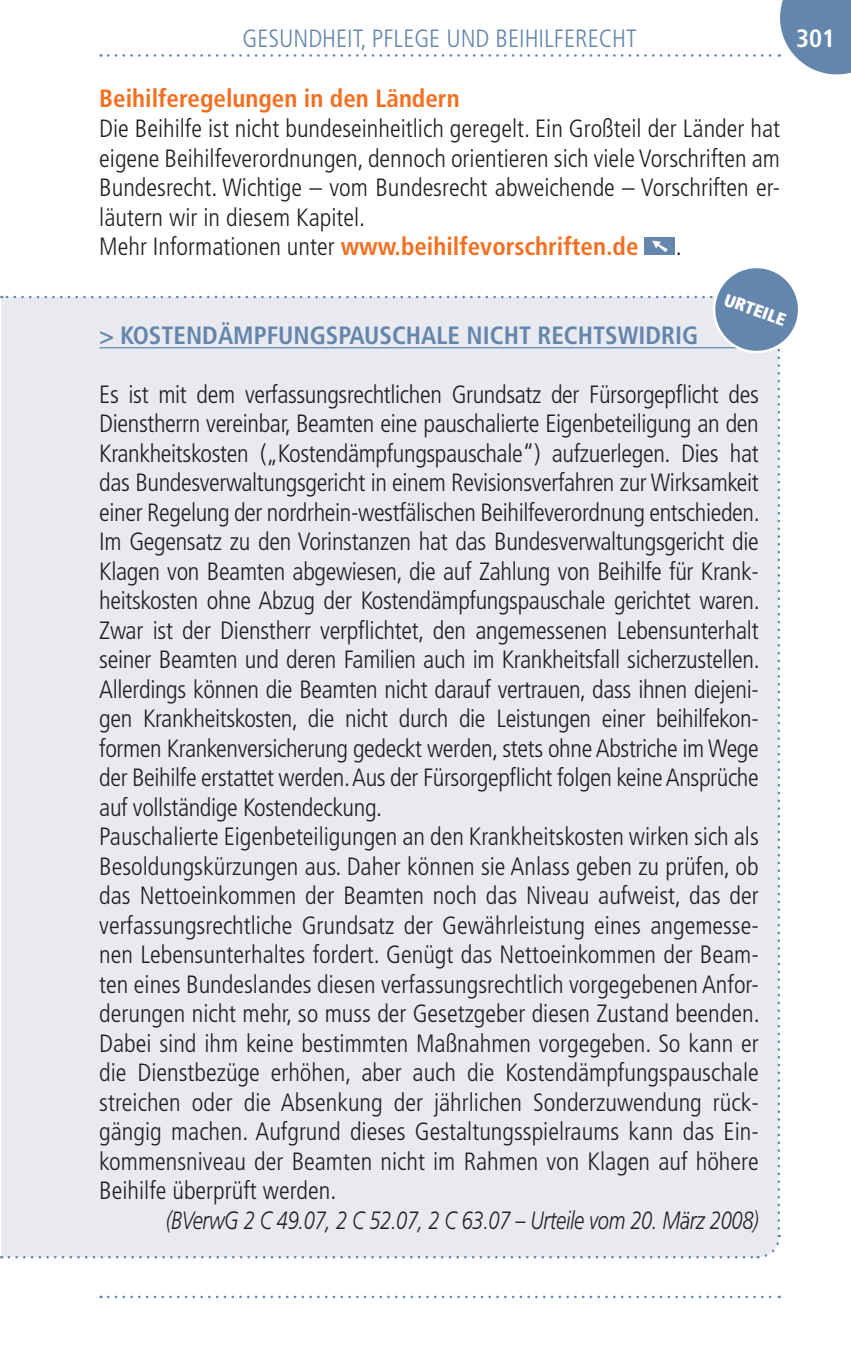
<style>
.page{position:relative;width:851px;height:1347px;background:#fff}
.page>*{position:absolute;margin:0;border:0;box-sizing:border-box;transform-origin:0 0}
.t1{font:300 condensed 25px/29.5px "Frutiger";letter-spacing:-.01em;color:#231f20}
.t2{font:italic 300 25px "Frutiger";letter-spacing:-.015em;color:#231f20;scale:.8 1}
.t3{font:700 condensed 25px "Frutiger";color:#6486ac}
.t4{font:300 condensed 25px "Frutiger";color:#6486ac}
.t5{font:700 condensed 25px "Frutiger";color:#fff}
.t6{font:900 condensed 17.5px "Frutiger";color:#fff}
.s1{font-weight:700;color:#f36f21}
</style>
<div class="page">
<svg style="left:108px;top:1295px;width:671px;height:3px"></svg>
<svg style="left:108px;top:0;width:742px;height:74px"></svg>
<div style="left:644px;top:237px;width:31px;height:18px;background:#6486ac"></div>
<div style="left:9px;top:1234px;width:772px;height:24px;background:#e8eaf0"></div>
<div style="left:1px;top:268px;width:797px;height:960px;background:#e8eaf0"></div>
<p class="t4" style="left:242px;top:28px;width:395px">GESUNDHEIT, PFLEGE UND BEIHILFERECHT</p>
<p class="t5" style="left:795px;top:28px;width:41px">301</p>
<p class="t1" style="left:99px;top:86px;width:682px"><span class="s1">Beihilferegelungen in den Ländern<br></span>Die Beihilfe ist nicht bundeseinheitlich geregelt. Ein Großteil der Länder hat eigene Beihilfeverordnungen, dennoch orientieren sich viele Vorschriften am Bundesrecht. Wichtige – vom Bundesrecht abweichende – Vorschriften er&shy;läutern wir in diesem Kapitel.<br>Mehr Informationen unter <span class="s1">www.beihilfevorschriften.de</span></p>
<p class="t1" style="left:675px;top:234px;width:7px">.</p>
<p class="t6" style="left:727px;top:292px;width:66px;rotate:20deg">URTEILE</p>
<p class="t3" style="left:99px;top:325px;width:600px">&gt; KOSTENDÄMPFUNGSPAUSCHALE NICHT RECHTSWIDRIG</p>
<p class="t1" style="left:99px;top:381px;width:661px">Es ist mit dem verfassungsrechtlichen Grundsatz der Fürsorgepflicht des</p>
<p class="t1" style="left:99px;top:411px;width:661px">Dienstherrn vereinbar, Beamten eine pauschalierte Eigenbeteiligung an den</p>
<p class="t1" style="left:99px;top:440px;width:661px">Krankheitskosten („Kostendämpfungspauschale“) aufzuerlegen. Dies hat</p>
<p class="t1" style="left:99px;top:470px;width:661px">das Bundesverwaltungsgericht in einem Revisionsverfahren zur Wirksamkeit</p>
<p class="t1" style="left:99px;top:499px;width:661px">einer Regelung der nordrhein-westfälischen Beihilfeverordnung entschieden.</p>
<p class="t1" style="left:99px;top:529px;width:661px">Im Gegensatz zu den Vorinstanzen hat das Bundesverwaltungsgericht die</p>
<p class="t1" style="left:99px;top:558px;width:661px">Klagen von Beamten abgewiesen, die auf Zahlung von Beihilfe für Krank-</p>
<p class="t1" style="left:99px;top:588px;width:661px">heitskosten ohne Abzug der Kostendämpfungspauschale gerichtet waren.</p>
<p class="t1" style="left:99px;top:617px;width:660px">Zwar ist der Dienstherr verpflichtet, den angemessenen Lebensunterhalt</p>
<p class="t1" style="left:99px;top:647px;width:661px">seiner Beamten und deren Familien auch im Krankheitsfall sicherzustellen.</p>
<p class="t1" style="left:99px;top:676px;width:661px">Allerdings können die Beamten nicht darauf vertrauen, dass ihnen diejeni-</p>
<p class="t1" style="left:99px;top:706px;width:661px">gen Krankheitskosten, die nicht durch die Leistungen einer beihilfekon-</p>
<p class="t1" style="left:99px;top:735px;width:661px">formen Kranken versicherung gedeckt werden, stets ohne Abstriche im Wege</p>
<p class="t1" style="left:99px;top:765px;width:661px">der Beihilfe erstattet werden. Aus der Fürsorgepflicht folgen keine Ansprüche</p>
<p class="t1" style="left:99px;top:794px;width:284px">auf vollständige Kostendeckung.</p>
<p class="t1" style="left:99px;top:824px;width:661px">Pauschalierte Eigenbeteiligungen an den Krankheitskosten wirken sich als</p>
<p class="t1" style="left:99px;top:853px;width:661px">Besoldungskürzungen aus. Daher können sie Anlass geben zu prüfen, ob</p>
<p class="t1" style="left:99px;top:883px;width:661px">das Nettoeinkommen der Beamten noch das Niveau aufweist, das der</p>
<p class="t1" style="left:99px;top:912px;width:661px">verfassungsrechtliche Grundsatz der Gewährleistung eines angemesse-</p>
<p class="t1" style="left:99px;top:942px;width:661px">nen Lebensunterhaltes fordert. Genügt das Nettoeinkommen der Beam-</p>
<p class="t1" style="left:99px;top:971px;width:661px">ten eines Bundes landes diesen verfassungsrechtlich vorgegebenen Anfor-</p>
<p class="t1" style="left:99px;top:1001px;width:661px">derungen nicht mehr, so muss der Gesetzgeber diesen Zustand beenden.</p>
<p class="t1" style="left:99px;top:1030px;width:661px">Dabei sind ihm keine bestimmten Maßnahmen vorgegeben. So kann er</p>
<p class="t1" style="left:99px;top:1060px;width:661px">die Dienstbezüge erhöhen, aber auch die Kostendämpfungspauschale</p>
<p class="t1" style="left:99px;top:1089px;width:661px">streichen oder die Absenkung der jährlichen Sonderzuwendung rück-</p>
<p class="t1" style="left:99px;top:1119px;width:661px">gängig machen. Aufgrund dieses Gestaltungsspielraums kann das Ein-</p>
<p class="t1" style="left:99px;top:1148px;width:661px">kommensniveau der Beamten nicht im Rahmen von Klagen auf höhere</p>
<p class="t1" style="left:99px;top:1178px;width:239px">Beihilfe überprüft werden.</p>
<p class="t2" style="left:166px;top:1210px;width:742px">(BVerwG 2 C 49.07, 2 C 52.07, 2 C 63.07 – Urteile vom 20. März 2008)</p>
</div>
